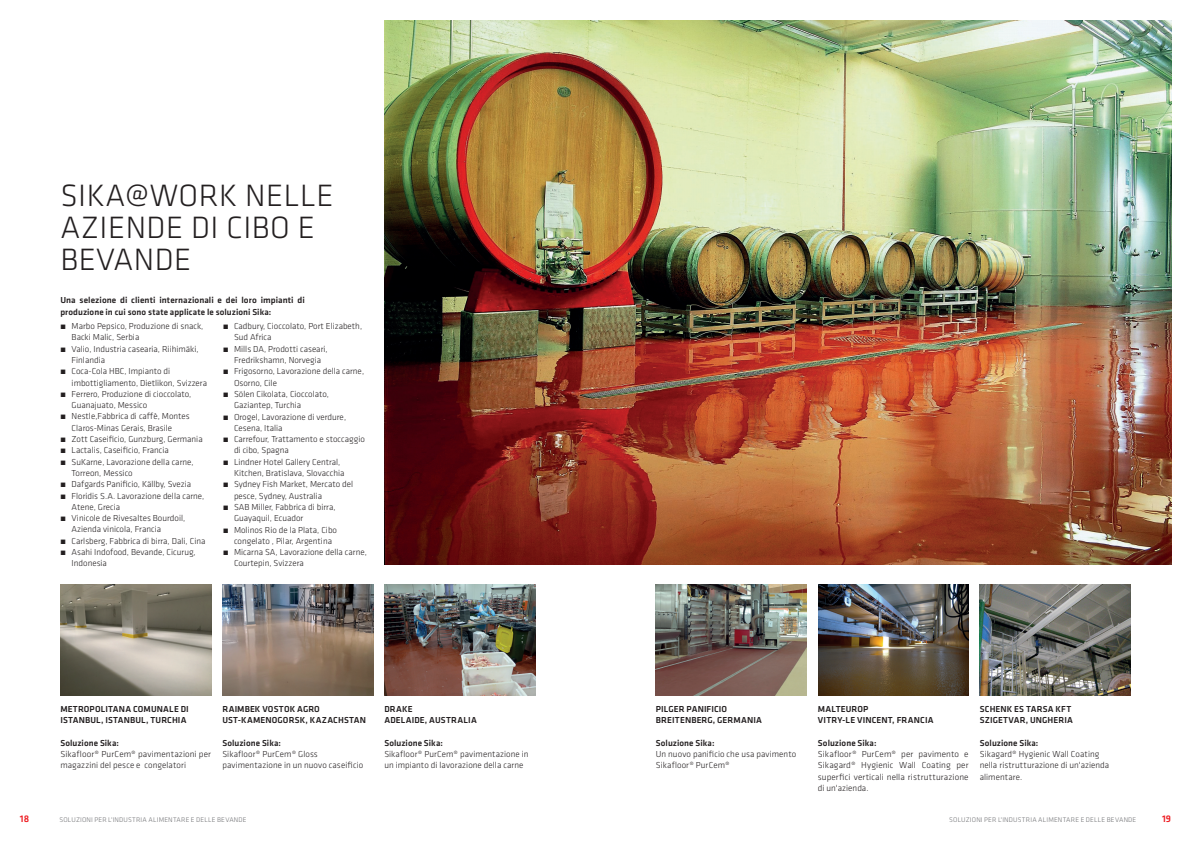
<style>
.page{position:relative;width:1191px;height:842px;background:#fff}
.page>*{position:absolute;margin:0;border:0;box-sizing:border-box;transform-origin:0 0}
.t1{font:300 32px/32px "Klavika";letter-spacing:.015em;color:#231f20}
.t2{font:500 10px "Klavika";color:#ee1d23}
.t3{font:300 9px/11.3px "Klavika";color:#231f20}
.t4{font:500 9px/11.3px "Klavika";letter-spacing:.01em;color:#231f20}
.t5{font:300 7px "Klavika";letter-spacing:.025em;color:#6c6d70}
</style>
<div class="page">
<img style="left:60px;top:585px;width:151px;height:110px">
<img style="left:222px;top:585px;width:151px;height:110px">
<img style="left:384px;top:585px;width:151px;height:110px">
<img style="left:384px;top:20px;width:787px;height:545px">
<img style="left:656px;top:585px;width:150px;height:110px">
<img style="left:818px;top:585px;width:150px;height:110px">
<img style="left:980px;top:585px;width:150px;height:110px">
<h1 class="t1" style="left:60px;top:179px;width:275px">SIKA@WORK NELLE<br>AZIENDE DI CIBO E<br>BEVANDE</h1>
<p class="t4" style="left:60px;top:294px;width:246px">Una selezione di clienti internazionali e dei loro impianti di produzione in cui sono state applicate le soluzioni Sika:</p>
<p class="t3" style="left:60px;top:320px;width:145px">́ Marbo Pepsico, Produzione di snack,</p>
<p class="t3" style="left:72px;top:332px;width:69px">Backi Malic, Serbia</p>
<p class="t3" style="left:60px;top:343px;width:140px">́ Valio, Industria casearia, Riihimäki,</p>
<p class="t3" style="left:72px;top:354px;width:35px">Finlandia</p>
<p class="t3" style="left:60px;top:365px;width:111px">́ Coca-Cola HBC, Impianto di</p>
<p class="t3" style="left:72px;top:377px;width:137px">imbottigliamento, Dietlikon, Svizzera</p>
<p class="t3" style="left:60px;top:388px;width:133px">́ Ferrero, Produzione di cioccolato,</p>
<p class="t3" style="left:72px;top:399px;width:77px">Guanajuato, Messico</p>
<p class="t3" style="left:60px;top:411px;width:131px">́ Nestle,Fabbrica di caffè, Montes</p>
<p class="t3" style="left:72px;top:422px;width:102px">Claros-Minas Gerais, Brasile</p>
<p class="t3" style="left:60px;top:433px;width:144px">́ Zott Caseificio, Gunzburg, Germania</p>
<p class="t3" style="left:60px;top:445px;width:110px">́ Lactalis, Caseificio, Francia</p>
<p class="t3" style="left:60px;top:456px;width:135px">́ SuKarne, Lavorazione della carne,</p>
<p class="t3" style="left:72px;top:467px;width:63px">Torreon, Messico</p>
<p class="t3" style="left:60px;top:478px;width:132px">́ Dafgards Panificio, Källby, Svezia</p>
<p class="t3" style="left:60px;top:490px;width:146px">́ Floridis S.A. Lavorazione della carne,</p>
<p class="t3" style="left:72px;top:501px;width:50px">Atene, Grecia</p>
<p class="t3" style="left:60px;top:512px;width:126px">́ Vinicole de Rivesaltes Bourdoil,</p>
<p class="t3" style="left:72px;top:524px;width:91px">Azienda vinicola, Francia</p>
<p class="t3" style="left:60px;top:535px;width:147px">́ Carlsberg, Fabbrica di birra, Dali, Cina</p>
<p class="t3" style="left:60px;top:546px;width:137px">́ Asahi Indofood, Bevande, Cicurug,</p>
<p class="t3" style="left:72px;top:558px;width:37px">Indonesia</p>
<p class="t3" style="left:223px;top:320px;width:141px">́ Cadbury, Cioccolato, Port Elizabeth,</p>
<p class="t3" style="left:234px;top:332px;width:39px">Sud Africa</p>
<p class="t3" style="left:223px;top:343px;width:106px">́ Mills DA, Prodotti caseari,</p>
<p class="t3" style="left:234px;top:354px;width:89px">Fredrikshamn, Norvegia</p>
<p class="t3" style="left:223px;top:366px;width:143px">́ Frigosorno, Lavorazione della carne,</p>
<p class="t3" style="left:234px;top:377px;width:44px">Osorno, Cile</p>
<p class="t3" style="left:223px;top:388px;width:108px">́ Sölen Cikolata, Cioccolato,</p>
<p class="t3" style="left:234px;top:399px;width:69px">Gaziantep, Turchia</p>
<p class="t3" style="left:223px;top:411px;width:125px">́ Orogel, Lavorazione di verdure,</p>
<p class="t3" style="left:234px;top:422px;width:50px">Cesena, Italia</p>
<p class="t3" style="left:223px;top:433px;width:144px">́ Carrefour, Trattamento e stoccaggio</p>
<p class="t3" style="left:234px;top:445px;width:56px">di cibo, Spagna</p>
<p class="t3" style="left:223px;top:456px;width:119px">́ Lindner Hotel Gallery Central,</p>
<p class="t3" style="left:234px;top:467px;width:112px">Kitchen, Bratislava, Slovacchia</p>
<p class="t3" style="left:223px;top:479px;width:132px">́ Sydney Fish Market, Mercato del</p>
<p class="t3" style="left:234px;top:490px;width:89px">pesce, Sydney, Australia</p>
<p class="t3" style="left:223px;top:501px;width:114px">́ SAB Miller, Fabbrica di birra,</p>
<p class="t3" style="left:234px;top:512px;width:71px">Guayaquil, Ecuador</p>
<p class="t3" style="left:223px;top:524px;width:116px">́ Molinos Rio de la Plata, Cibo</p>
<p class="t3" style="left:234px;top:535px;width:100px">congelato , Pilar, Argentina</p>
<p class="t3" style="left:223px;top:546px;width:146px">́ Micarna SA, Lavorazione della carne,</p>
<p class="t3" style="left:234px;top:558px;width:71px">Courtepin, Svizzera</p>
<p class="t4" style="left:60px;top:703px;width:130px">METROPOLITANA COMUNALE DI<br>ISTANBUL, ISTANBUL, TURCHIA</p>
<p class="t4" style="left:60px;top:737px;width:60px">Soluzione Sika:</p>
<p class="t3" style="left:60px;top:748px;width:152px">Sikafloor® PurCem® pavimentazioni per magazzini del pesce e congelatori</p>
<p class="t4" style="left:222px;top:703px;width:145px">RAIMBEK VOSTOK AGRO<br>UST-KAMENOGORSK, KAZACHSTAN</p>
<p class="t4" style="left:222px;top:737px;width:60px">Soluzione Sika:</p>
<p class="t3" style="left:222px;top:748px;width:142px">Sikafloor® PurCem® Gloss pavimentazione in un nuovo caseificio</p>
<p class="t4" style="left:384px;top:703px;width:94px">DRAKE<br>ADELAIDE, AUSTRALIA</p>
<p class="t4" style="left:384px;top:737px;width:60px">Soluzione Sika:</p>
<p class="t3" style="left:384px;top:748px;width:146px">Sikafloor® PurCem® pavimentazione in un impianto di lavorazione della carne</p>
<p class="t4" style="left:656px;top:703px;width:108px">PILGER PANIFICIO<br>BREITENBERG, GERMANIA</p>
<p class="t4" style="left:656px;top:737px;width:60px">Soluzione Sika:</p>
<p class="t3" style="left:656px;top:748px;width:142px">Un nuovo panificio che usa pavimento<br>Sikafloor® PurCem®</p>
<p class="t4" style="left:818px;top:703px;width:117px">MALTEUROP<br>VITRY-LE VINCENT, FRANCIA</p>
<p class="t4" style="left:818px;top:737px;width:60px">Soluzione Sika:</p>
<p class="t3" style="left:818px;top:748px;width:152px;text-align:justify">Sikafloor® PurCem® per pavimento e Sikagard® Hygienic Wall Coating per superfici verticali nella ristrutturazione di un'azienda.</p>
<p class="t4" style="left:979px;top:703px;width:95px">SCHENK ES TARSA KFT<br>SZIGETVAR, UNGHERIA</p>
<p class="t4" style="left:979px;top:737px;width:60px">Soluzione Sika:</p>
<p class="t3" style="left:979px;top:748px;width:131px">Sikagard® Hygienic Wall Coating nella ristrutturazione di un'azienda alimentare.</p>
<p class="t2" style="left:20px;top:812px;width:11px">18</p>
<p class="t5" style="left:59px;top:815px;width:189px">SOLUZIONI PER L'INDUSTRIA ALIMENTARE E DELLE BEVANDE</p>
<p class="t5" style="left:949px;top:815px;width:189px">SOLUZIONI PER L'INDUSTRIA ALIMENTARE E DELLE BEVANDE</p>
<p class="t2" style="left:1162px;top:812px;width:11px">19</p>
</div>
